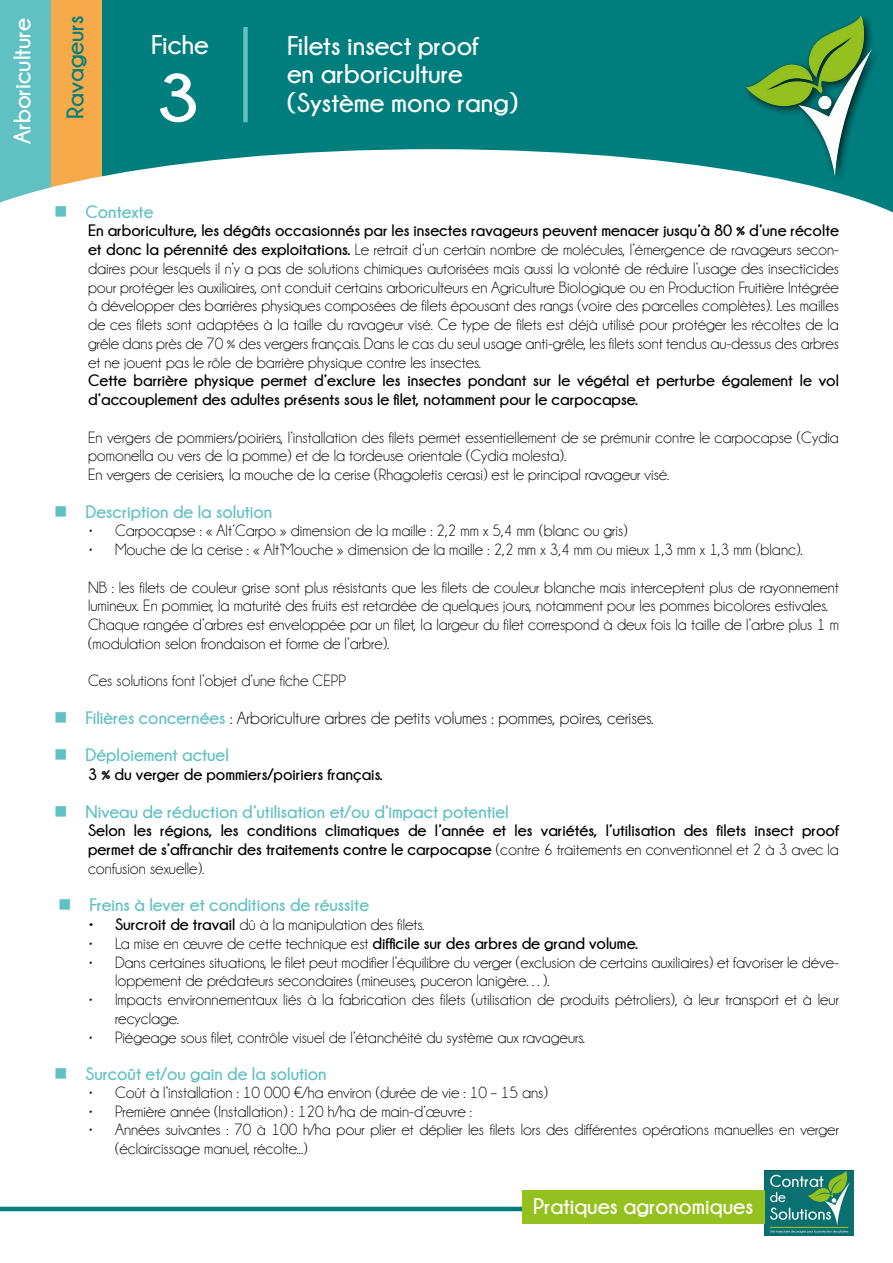
<style>
.page{position:relative;width:893px;height:1263px;background:#fff}
.page>*{position:absolute;margin:0;border:0;box-sizing:border-box;transform-origin:0 0}
.t1{font:700 68.1px "Champagne&Limousines";color:#fff;scale:1.19 1}
.t2{font:700 27px/28.5px "Champagne&Limousines";color:#fff}
.t3{font:700 24px "Champagne&Limousines";color:#fff}
.t4{font:700 24px "Champagne&Limousines";color:#007e7e}
.t5{font:700 22.5px "Champagne&Limousines";color:#fff}
.t6{font:700 18px "Champagne&Limousines";color:#61c0c2}
.t7{font:18px "Champagne&Limousines";color:#000}
.t8{font:16.5px/18.8px "Champagne&Limousines";color:#000}
.t9{font:700 16.5px/18.8px "Champagne&Limousines";color:#000}
.s1{font-weight:700}
.s2{color:#61c0c2}
.s3{font-weight:700;color:#61c0c2}
.s4{font-weight:400}
</style>
<div class="page">
<div style="left:0;top:0;width:893px;height:213px;background:#61c0c2"></div>
<div style="left:51px;top:0;width:839px;height:266px;background:#f7aa49"></div>
<div style="left:102px;top:0;width:791px;height:266px;background:#007e7e"></div>
<svg style="left:0;top:149px;width:893px;height:117px;background:#eaf3f1"></svg>
<div style="left:243px;top:27px;width:5px;height:95px;background:#61c0c2"></div>
<hr style="left:0;top:1207px;width:790px;height:4px;background:#007e7e">
<div style="left:742px;top:12px;width:139px;height:173px;background:#000;opacity:.75"></div>
<img style="left:746px;top:15px;width:125px;height:161px">
<img style="left:764px;top:1170px;width:89px;height:66px">
<div style="left:522px;top:1191px;width:242px;height:33px;background:#95c11f"></div>
<h3 class="t3" style="left:9px;top:144px;width:128px;rotate:-90deg">Arboriculture</h3>
<h3 class="t4" style="left:62px;top:119px;width:105px;rotate:-90deg">Ravageurs</h3>
<h2 class="t2" style="left:151px;top:30px;width:59px">Fiche</h2>
<h1 class="t1" style="left:155px;top:61px;width:40px">3</h1>
<h2 class="t2" style="left:287px;top:31px;width:233px">Filets insect proof<br>en arboriculture (Système mono rang)</h2>
<p class="t6" style="left:54px;top:201px;width:101px">■ Contexte</p>
<p class="t8" style="left:88px;top:222px;width:752px;text-align:justify"><span class="s1">En arboriculture, les dégâts occasionnés par les insectes ravageurs peuvent menacer jusqu’à 80 % d’une récolte et donc la pérennité des exploitations.</span> Le retrait d’un certain nombre de molécules, l’émergence de ravageurs secon&shy;daires pour lesquels il n’y a pas de solutions chimiques autorisées mais aussi la volonté de réduire l’usage des insecticides pour protéger les auxiliaires, ont conduit certains arboriculteurs en Agriculture Biologique ou en Production Fruitière Intégrée à développer des barrières physiques composées de filets épousant des rangs (voire des parcelles complètes). Les mailles de ces filets sont adaptées à la taille du ravageur visé. Ce type de filets est déjà utilisé pour protéger les récoltes de la grêle dans près de 70 % des vergers français. Dans le cas du seul usage anti-grêle, les filets sont tendus au-dessus des arbres et ne jouent pas le rôle de barrière physique contre les insectes.</p>
<p class="t9" style="left:88px;top:371px;width:752px">Cette barrière physique permet d’exclure les insectes pondant sur le végétal et perturbe également le vol d’accouplement des adultes présents sous le filet, notamment pour le carpocapse.</p>
<p class="t8" style="left:88px;top:428px;width:752px">En vergers de pommiers/poiriers, l’installation des filets permet essentiellement de se prémunir contre le carpocapse (Cydia pomonella ou vers de la pomme) et de la tordeuse orientale (Cydia molesta).<br>En vergers de cerisiers, la mouche de la cerise (Rhagoletis cerasi) est le principal ravageur visé.</p>
<p class="t6" style="left:54px;top:501px;width:220px">■ Description de la solution</p>
<p class="t8" style="left:88px;top:522px;width:541px">• Carpocapse : « Alt’Carpo » dimension de la maille : 2,2 mm x 5,4 mm (blanc ou gris)</p>
<p class="t8" style="left:88px;top:540px;width:716px">• Mouche de la cerise : « Alt’Mouche » dimension de la maille : 2,2 mm x 3,4 mm ou mieux 1,3 mm x 1,3 mm (blanc).</p>
<p class="t8" style="left:88px;top:578px;width:752px">NB : les filets de couleur grise sont plus résistants que les filets de couleur blanche mais interceptent plus de rayonnement lumineux. En pommier, la maturité des fruits est retardée de quelques jours, notamment pour les pommes bicolores estivales.<br>Chaque rangée d’arbres est enveloppée par un filet, la largeur du filet correspond à deux fois la taille de l’arbre plus 1 m (modulation selon frondaison et forme de l’arbre).</p>
<p class="t8" style="left:88px;top:672px;width:260px">Ces solutions font l’objet d’une fiche CEPP</p>
<p class="t7" style="left:54px;top:709px;width:601px"><span class="s2">■</span> <span class="s3">Filières concernées</span> : Arboriculture arbres de petits volumes : pommes, poires, cerises.</p>
<p class="t6" style="left:54px;top:745px;width:176px">■ Déploiement actuel</p>
<p class="t9" style="left:88px;top:765px;width:296px">3 % du verger de pommiers/poiriers français.</p>
<p class="t6" style="left:54px;top:801px;width:456px">■ Niveau de réduction d’utilisation et/ou d’impact potentiel</p>
<p class="t9" style="left:88px;top:821px;width:752px;text-align:justify">Selon les régions, les conditions climatiques de l’année et les variétés, l’utilisation des filets insect proof permet de s’affranchir des traitements contre le carpocapse <span class="s4">(contre 6 traitements en conventionnel et 2 à 3 avec la confusion sexuelle).</span></p>
<p class="t6" style="left:58px;top:895px;width:313px">■ Freins à lever et conditions de réussite</p>
<p class="t8" style="left:88px;top:915px;width:338px"><span class="s1">• Surcroit de travail</span> dû à la manipulation des filets.</p>
<p class="t9" style="left:88px;top:934px;width:551px"><span class="s4">• La mise en œuvre de cette technique est</span> difficile sur des arbres de grand volume.</p>
<p class="t8" style="left:115px;top:953px;width:725px;text-indent:-27px">• Dans certaines situations, le filet peut modifier l’équilibre du verger (exclusion de certains auxiliaires) et favoriser le déve&shy;loppement de prédateurs secondaires (mineuses, puceron lanigère…).</p>
<p class="t8" style="left:115px;top:990px;width:725px;text-indent:-27px">• Impacts environnementaux liés à la fabrication des filets (utilisation de produits pétroliers), à leur transport et à leur recyclage.</p>
<p class="t8" style="left:88px;top:1028px;width:499px">• Piégeage sous filet, contrôle visuel de l’étanchéité du système aux ravageurs.</p>
<p class="t6" style="left:54px;top:1064px;width:274px">■ Surcoût et/ou gain de la solution</p>
<p class="t8" style="left:88px;top:1083px;width:461px">• Coût à l’installation : 10 000 €/ha environ (durée de vie : 10 – 15 ans)</p>
<p class="t8" style="left:88px;top:1102px;width:386px">• Première année (Installation) : 120 h/ha de main-d’œuvre :</p>
<p class="t8" style="left:115px;top:1121px;width:725px;text-indent:-27px">• Années suivantes : 70 à 100 h/ha pour plier et déplier les filets lors des différentes opérations manuelles en verger (éclaircissage manuel, récolte...)</p>
<h3 class="t5" style="left:533px;top:1194px;width:222px">Pratiques agronomiques</h3>
</div>
